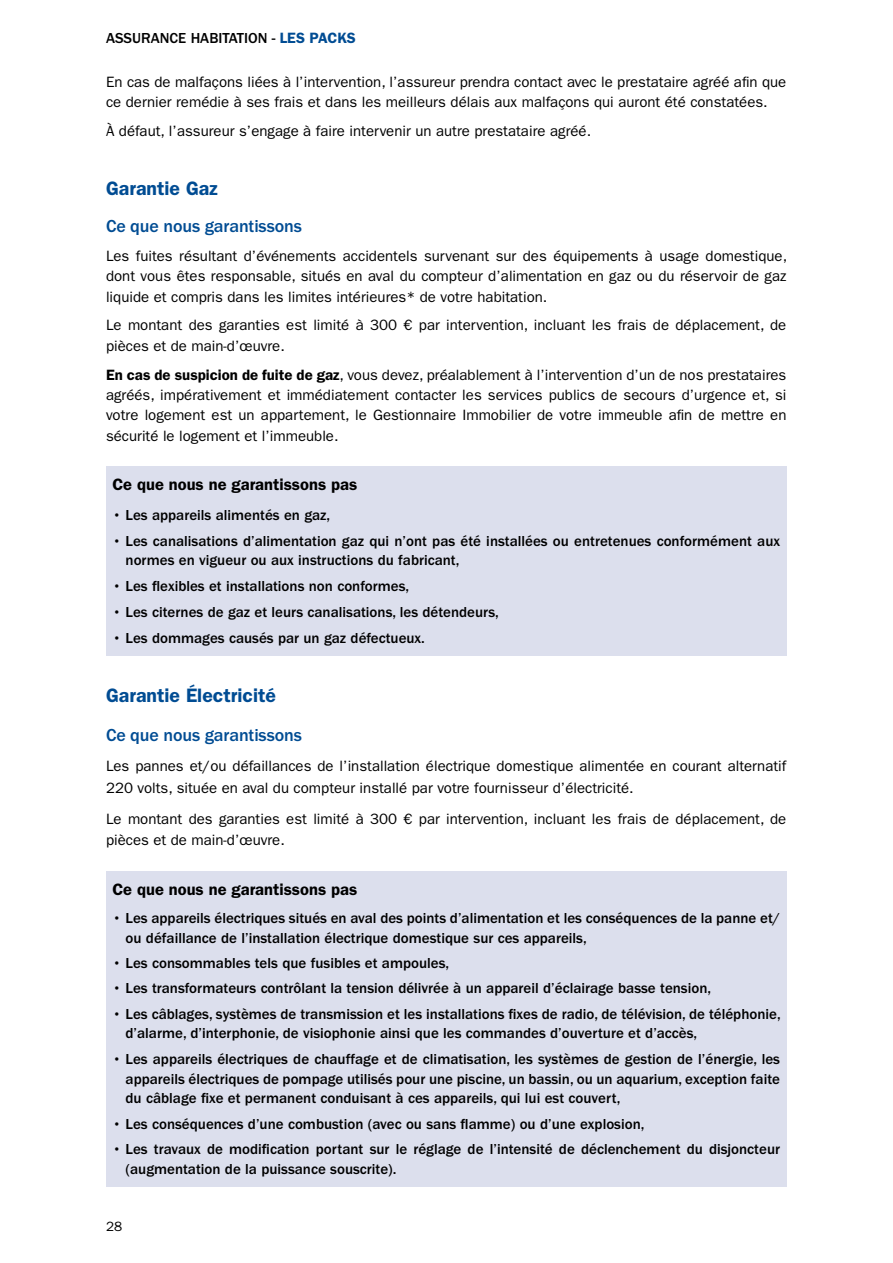
<style>
.page{position:relative;width:893px;height:1263px;background:#fff}
.page>*{position:absolute;margin:0;border:0;box-sizing:border-box;transform-origin:0 0}
.t1{font:600 19.5px "ITC Franklin Gothic Std";color:#004c93}
.t2{font:500 18px "ITC Franklin Gothic Std";letter-spacing:-.005em;color:#004c93}
.t3{font:600 16.5px "ITC Franklin Gothic Std";color:#000}
.t4{font:500 15px/19.8px "ITC Franklin Gothic Std";color:#000}
.t5{font:15px/20.4px "ITC Franklin Gothic Std";color:#000}
.t6{font:13.5px "ITC Franklin Gothic Std";color:#000}
.s1{font-weight:600;color:#004c93}
.s2{font-weight:600}
</style>
<div class="page">
<div style="left:106px;top:466px;width:680px;height:190px;background:#dcdfed"></div>
<div style="left:106px;top:871px;width:680px;height:315px;background:#dcdfed"></div>
<p class="t4" style="left:106px;top:28px;width:251px">ASSURANCE HABITATION - <span class="s1">LES PACKS</span></p>
<p class="t5" style="left:106px;top:72px;width:682px">En cas de malfaçons liées à l’intervention, l’assureur prendra contact avec le prestataire agréé afin que ce dernier remédie à ses frais et dans les meilleurs délais aux malfaçons qui auront été constatées.</p>
<p class="t5" style="left:106px;top:121px;width:487px">À défaut, l’assureur s’engage à faire intervenir un autre prestataire agréé.</p>
<h1 class="t1" style="left:106px;top:176px;width:113px">Garantie Gaz</h1>
<p class="t2" style="left:106px;top:216px;width:197px">Ce que nous garantissons</p>
<p class="t5" style="left:106px;top:246px;width:683px;text-align:justify">Les fuites résultant d’événements accidentels survenant sur des équipements à usage domestique, dont vous êtes responsable, situés en aval du compteur d’alimentation en gaz ou du réservoir de gaz liquide et compris dans les limites intérieures* de votre habitation.</p>
<p class="t5" style="left:106px;top:315px;width:682px">Le montant des garanties est limité à 300 € par intervention, incluant les frais de déplacement, de pièces et de main-d’œuvre.</p>
<p class="t5" style="left:106px;top:364px;width:682px;text-align:justify"><span class="s2">En cas de suspicion de fuite de gaz</span>, vous devez, préalablement à l’intervention d’un de nos prestataires agréés, impérativement et immédiatement contacter les services publics de secours d’urgence et, si votre logement est un appartement, le Gestionnaire Immobilier de votre immeuble afin de mettre en sécurité le logement et l’immeuble.</p>
<p class="t3" style="left:112px;top:474px;width:246px">Ce que nous ne garantissons pas</p>
<p class="t4" style="left:112px;top:505px;width:219px">• Les appareils alimentés en gaz,</p>
<p class="t4" style="left:126px;top:531px;width:656px;text-indent:-13px">• Les canalisations d’alimentation gaz qui n’ont pas été installées ou entretenues conformément aux normes en vigueur ou aux instructions du fabricant,</p>
<p class="t4" style="left:112px;top:577px;width:298px">• Les flexibles et installations non conformes,</p>
<p class="t4" style="left:112px;top:602px;width:388px">• Les citernes de gaz et leurs canalisations, les détendeurs,</p>
<p class="t4" style="left:112px;top:628px;width:314px">• Les dommages causés par un gaz défectueux.</p>
<h1 class="t1" style="left:106px;top:684px;width:172px">Garantie Électricité</h1>
<p class="t2" style="left:106px;top:725px;width:197px">Ce que nous garantissons</p>
<p class="t5" style="left:106px;top:755px;width:682px;line-height:21.9px">Les pannes et/ou défaillances de l’installation électrique domestique alimentée en courant alternatif<br>220 volts, située en aval du compteur installé par votre fournisseur d’électricité.</p>
<p class="t5" style="left:106px;top:807px;width:682px;line-height:21.9px">Le montant des garanties est limité à 300 € par intervention, incluant les frais de déplacement, de pièces et de main-d’œuvre.</p>
<p class="t3" style="left:112px;top:879px;width:246px">Ce que nous ne garantissons pas</p>
<p class="t4" style="left:126px;top:908px;width:656px;text-indent:-13px">• Les appareils électriques situés en aval des points d’alimentation et les conséquences de la panne et/ ou défaillance de l’installation électrique domestique sur ces appareils,</p>
<p class="t4" style="left:112px;top:953px;width:338px">• Les consommables tels que fusibles et ampoules,</p>
<p class="t4" style="left:112px;top:979px;width:600px">• Les transformateurs contrôlant la tension délivrée à un appareil d’éclairage basse tension,</p>
<p class="t4" style="left:126px;top:1004px;width:657px;text-indent:-13px">• Les câblages, systèmes de transmission et les installations fixes de radio, de télévision, de téléphonie, d’alarme, d’interphonie, de visiophonie ainsi que les commandes d’ouverture et d’accès,</p>
<p class="t4" style="left:126px;top:1049px;width:656px;text-align:justify;text-indent:-13px">• Les appareils électriques de chauffage et de climatisation, les systèmes de gestion de l’énergie, les appareils électriques de pompage utilisés pour une piscine, un bassin, ou un aquarium, exception faite du câblage fixe et permanent conduisant à ces appareils, qui lui est couvert,</p>
<p class="t4" style="left:112px;top:1114px;width:534px">• Les conséquences d’une combustion (avec ou sans flamme) ou d’une explosion,</p>
<p class="t4" style="left:126px;top:1139px;width:656px;text-indent:-13px">• Les travaux de modification portant sur le réglage de l’intensité de déclenchement du disjoncteur (augmentation de la puissance souscrite).</p>
<p class="t6" style="left:106px;top:1218px;width:18px">28</p>
</div>
